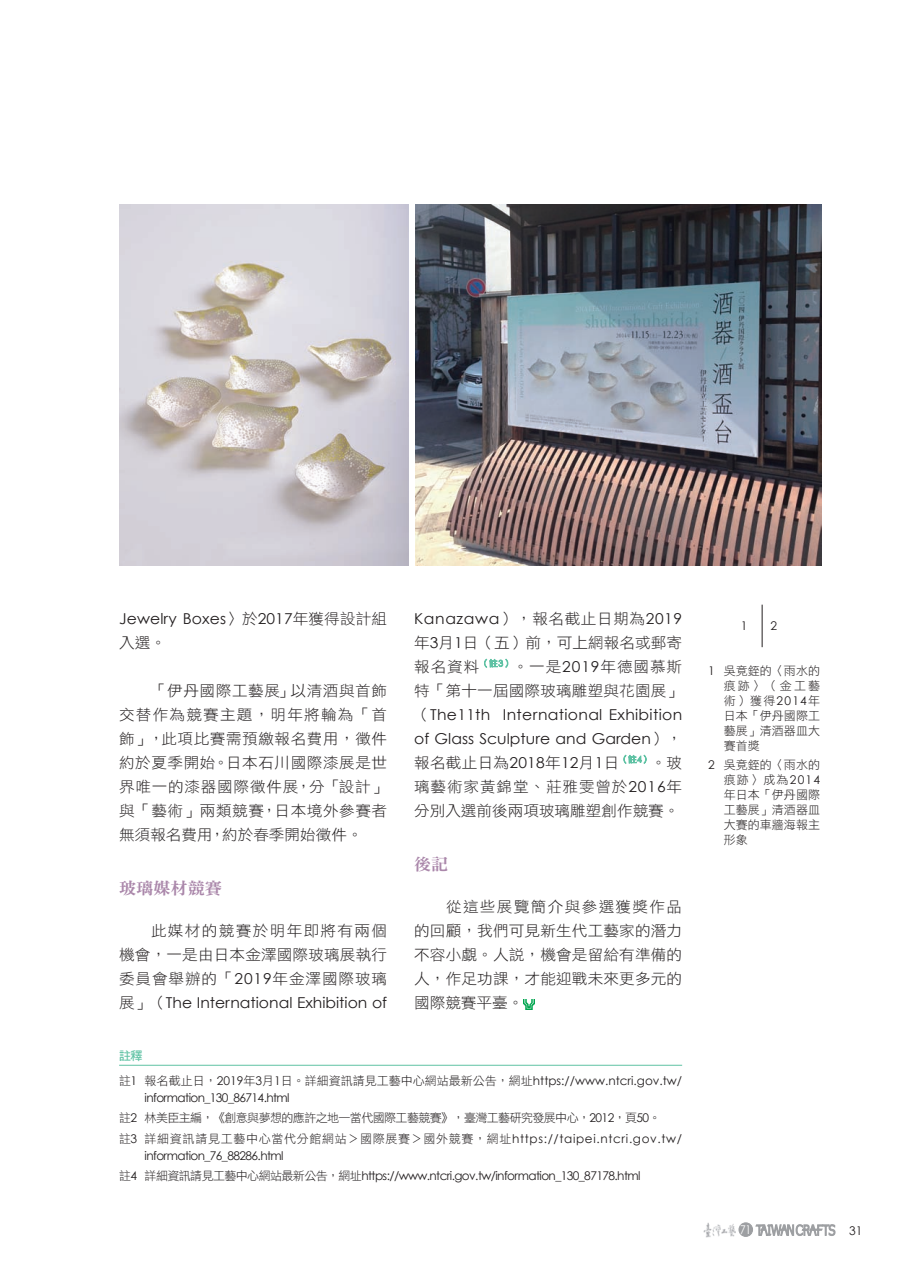
<style>
.page{position:relative;width:919px;height:1280px;background:#fff}
.page>*{position:absolute;margin:0;border:0;box-sizing:border-box;transform-origin:0 0}
.t1{font:16.5px "DF Ming Std W9 B5 pc H";color:#aa87aa;scale:1.04 1}
.t2{font:15px/24px "DF Hei Std W3 B5 pc H";letter-spacing:.01em;color:#231f20;text-align:justify;scale:1.04 1}
.t3{font:15px/24px "Century Gothic";letter-spacing:.01em;color:#231f20;scale:1.04 1}
.t4{font:12px/20.7px "DF Hei Std W3 B5 pc H";letter-spacing:-.05em;color:#231f20}
.t5{font:12px/20.7px "Century Gothic";letter-spacing:-.05em;color:#231f20}
.t6{font:12px/15px "DF Hei Std W3 B5 pc H";letter-spacing:.005em;color:#231f20;text-align:justify}
.t7{font:12px/25.2px "Century Gothic";color:#231f20}
.t8{font:12px "Century Gothic";color:#fff;scale:.85 1}
.s1{font-family:"DF Hei Std W3 B5 pc H"}
.s2{font-family:"Century Gothic"}
.s3{font-family:"DF Hei Std W7 B5 pc V";color:#5fc2a4}
</style>
<div class="page">
<div style="left:739px;top:1223px;width:13px;height:13px;background:#9d9fa2;border-radius:50%"></div>
<div style="left:738px;top:1223px;width:14px;height:13px;border:1px solid #9d9fa2;border-radius:50%"></div>
<img style="left:703px;top:1223px;width:32px;height:14px">
<svg style="left:755px;top:1224px;width:80px;height:12px"></svg>
<svg style="left:523px;top:999px;width:11px;height:10px"></svg>
<hr style="left:119px;top:1065px;width:563px;height:1px;background:#5fc2a4">
<img style="left:119px;top:204px;width:289px;height:362px">
<img style="left:415px;top:204px;width:406px;height:362px">
<hr style="left:761px;top:605px;width:1px;height:42px;background:#231f20">
<p class="t3" style="left:119px;top:606px;width:259px">Jewelry Boxes<span class="s1">〉於</span>2017<span class="s1">年獲得設計組入選。</span></p>
<p class="t2" style="left:119px;top:680px;width:259px;text-indent:32px">「伊丹國際工藝展」以清酒與首飾交替作為競賽主題，明年將輪為「首飾」，此項比賽需預繳報名費用，徵件約於夏季開始。日本石川國際漆展是世界唯一的漆器國際徵件展，分「設計」與「藝術」兩類競賽，日本境外參賽者無須報名費用，約於春季開始徵件。</p>
<p class="t1" style="left:119px;top:881px;width:100px">玻璃媒材競賽</p>
<p class="t2" style="left:119px;top:920px;width:259px;text-indent:32px">此媒材的競賽於明年即將有兩個機會，一是由日本金澤國際玻璃展執行委員會舉辦的「<span class="s2">2019</span>年金澤國際玻璃展」（<span class="s2">The International Exhibition of</span></p>
<p class="t2" style="left:414px;top:608px;width:259px"><span class="s2">Kanazawa</span>），報名截止日期為<span class="s2">2019</span>年<span class="s2">3</span>月<span class="s2">1</span>日（五）前，可上網報名或郵寄報名資料<sup>（註</sup><sup>3</sup><sup>）</sup>。一是<span class="s2">2019</span>年德國慕斯特「第十一屆國際玻璃雕塑與花園展」（<span class="s2">The11th International Exhibition of Glass Sculpture and Garden</span>），報名截止日為<span class="s2">2018</span>年<span class="s2">12</span>月<span class="s2">1</span>日<sup>（註</sup><sup>4</sup><sup>）</sup>。玻璃藝術家黃錦堂、莊雅雯曾於<span class="s2">2016</span>年分別入選前後兩項玻璃雕塑創作競賽。</p>
<p class="t1" style="left:414px;top:857px;width:35px">後記</p>
<p class="t2" style="left:414px;top:896px;width:259px;text-indent:32px">從這些展覽簡介與參選獲獎作品的回顧，我們可見新生代工藝家的潛力不容小覷。人說，機會是留給有準備的人，作足功課，才能迎戰未來更多元的國際競賽平臺。</p>
<p class="t7" style="left:119px;top:1043px;width:564px"><span class="s3">註釋<br></span><span class="s1">註</span>1 <span class="s1">報名截止日，</span>2019<span class="s1">年</span>3<span class="s1">月</span>1<span class="s1">日。詳細資訊請見工藝中心網站最新公告，網址</span>https://www.ntcri.gov.tw/</p>
<p class="t4" style="left:119px;top:1088px;width:564px;text-indent:26px"><span class="s2">information_130_86714.html<br></span>註<span class="s2">2</span> 林美臣主編，《創意與夢想的應許之地—當代國際工藝競賽》，臺灣工藝研究發展中心，<span class="s2">2012</span>，頁<span class="s2">50</span>。<br>註<span class="s2">3</span> 詳細資訊請見工藝中心當代分館網站＞國際展賽＞國外競賽，網址<span class="s2">https://taipei.ntcri.gov.tw/</span></p>
<p class="t5" style="left:119px;top:1145px;width:523px;text-indent:26px">information_76_88286.html<br><span class="s1">註</span>4 <span class="s1">詳細資訊請見工藝中心網站最新公告，網址</span>https://www.ntcri.gov.tw/information_130_87178.html</p>
<p class="t5" style="left:740px;top:615px;width:8px">1</p>
<p class="t5" style="left:770px;top:615px;width:8px">2</p>
<p class="t6" style="left:723px;top:665px;width:98px;text-indent:-16px"><span class="s2">1</span> 吳竟銍的〈雨水的痕跡〉（金工藝術）獲得<span class="s2">2014</span>年日本「伊丹國際工藝展」清酒器皿大賽首獎</p>
<p class="t6" style="left:723px;top:759px;width:98px;text-indent:-16px"><span class="s2">2</span> 吳竟銍的〈雨水的痕跡〉成為<span class="s2">2014</span>年日本「伊丹國際工藝展」清酒器皿大賽的車牆海報主形象</p>
<p class="t8" style="left:740px;top:1222px;width:14px">71</p>
<p class="t5" style="left:849px;top:1219px;width:15px">31</p>
</div>
